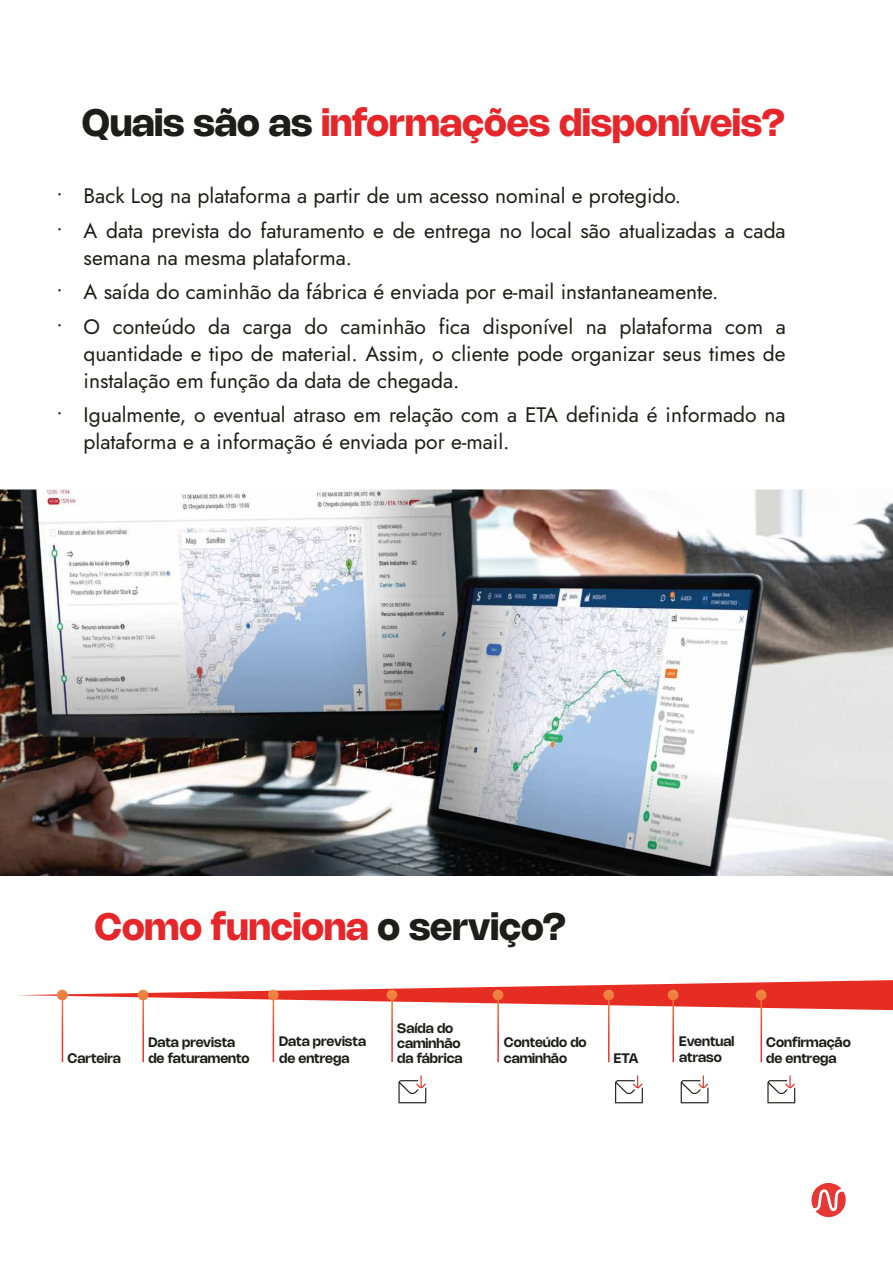
<style>
.page{position:relative;width:893px;height:1263px;background:#fff}
.page>*{position:absolute;margin:0;border:0;box-sizing:border-box;transform-origin:0 0}
.t1{font:700 37.5px "Nohemi";color:#e6262a}
.t2{font:21px/27px "Jost";color:#1d1d1b}
.t3{font:600 13.5px/16.5px "Nohemi";color:#1d1d1b}
.s1{color:#1d1d1b}
</style>
<div class="page">
<svg style="left:811px;top:1183px;width:35px;height:35px"></svg>
<svg style="left:767px;top:1075px;width:28px;height:28px"></svg>
<svg style="left:681px;top:1075px;width:27px;height:28px"></svg>
<svg style="left:615px;top:1075px;width:28px;height:28px"></svg>
<svg style="left:398px;top:1075px;width:28px;height:28px"></svg>
<svg style="left:18px;top:980px;width:875px;height:30px"></svg>
<img style="left:0;top:489px;width:893px;height:387px">
<h1 class="t1" style="left:82px;top:100px;width:705px"><span class="s1">Quais são as</span> informações disponíveis?</h1>
<p class="t2" style="left:57px;top:183px;width:626px">• Back Log na plataforma a partir de um acesso nominal e protegido.</p>
<p class="t2" style="left:84px;top:217px;width:704px;text-indent:-27px">• A data prevista do faturamento e de entrega no local são atualizadas a cada semana na mesma plataforma.</p>
<p class="t2" style="left:57px;top:279px;width:663px">• A saída do caminhão da fábrica é enviada por e-mail instantaneamente.</p>
<p class="t2" style="left:84px;top:313px;width:704px;text-align:justify;text-indent:-27px">• O conteúdo da carga do caminhão fica disponível na plataforma com a quantidade e tipo de material. Assim, o cliente pode organizar seus times de instalação em função da data de chegada.</p>
<p class="t2" style="left:84px;top:402px;width:704px;text-indent:-27px">• Igualmente, o eventual atraso em relação com a ETA definida é informado na plataforma e a informação é enviada por e-mail.</p>
<h1 class="t1" style="left:94px;top:903px;width:473px">Como funciona <span class="s1">o serviço?</span></h1>
<p class="t3" style="left:68px;top:1050px;width:55px">Carteira</p>
<p class="t3" style="left:148px;top:1034px;width:103px">Data prevista de faturamento</p>
<p class="t3" style="left:279px;top:1033px;width:88px">Data prevista de entrega</p>
<p class="t3" style="left:397px;top:1021px;width:67px;line-height:15px">Saída do caminhão da fábrica</p>
<p class="t3" style="left:504px;top:1033px;width:84px">Conteúdo do caminhão</p>
<p class="t3" style="left:614px;top:1049px;width:26px">ETA</p>
<p class="t3" style="left:679px;top:1033px;width:57px">Eventual atraso</p>
<p class="t3" style="left:766px;top:1033px;width:86px">Confirmação de entrega</p>
</div>
